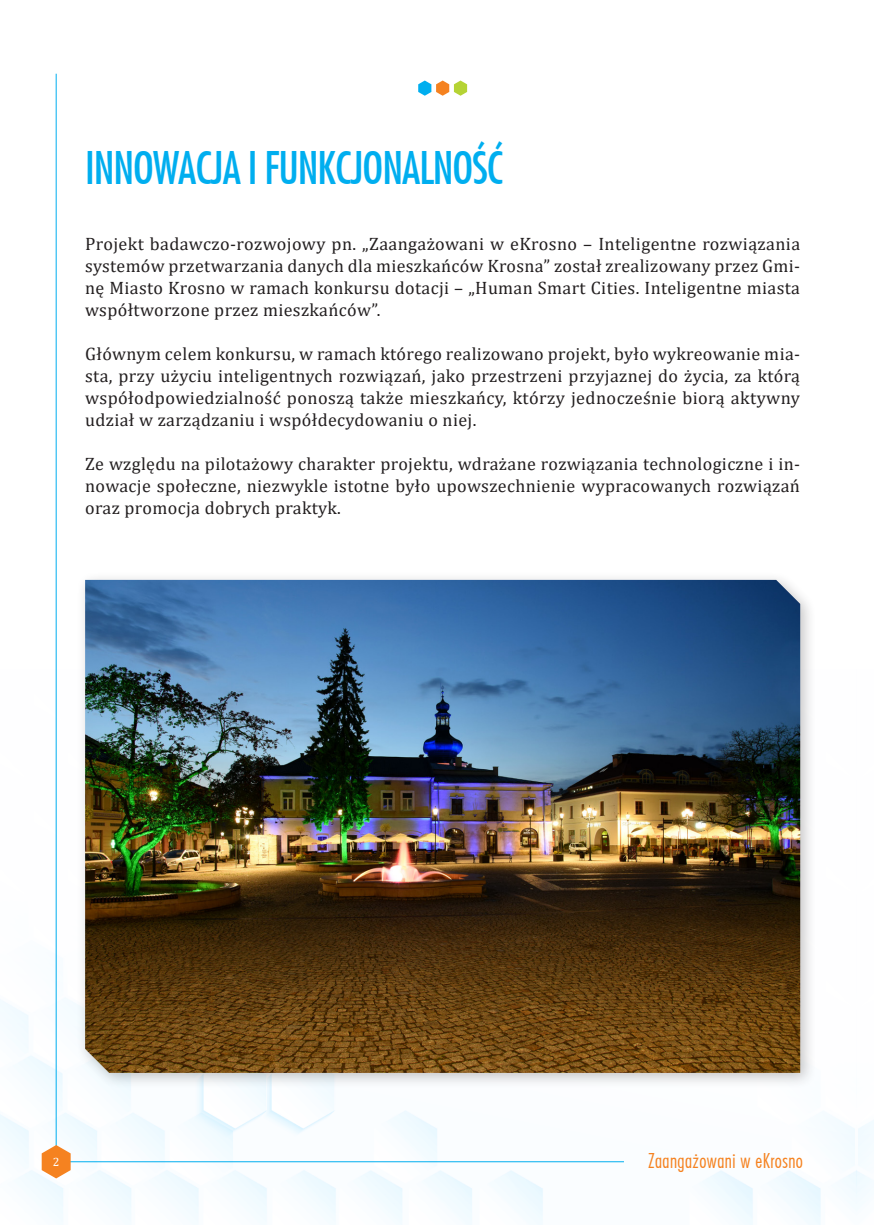
<style>
.page{position:relative;width:874px;height:1225px;background:#fff}
.page>*{position:absolute;margin:0;border:0;box-sizing:border-box;transform-origin:0 0}
.t1{font:44px "Fujiyama";letter-spacing:-.025em;color:#00aeef}
.t2{font:300 20px "Fujiyama";letter-spacing:.02em;color:#f58220}
.t3{font:18px/22px "Cambria";letter-spacing:.02em;color:#231f20;text-align:justify}
.t4{font:12px "Cambria";color:#fff}
</style>
<div class="page">
<img style="left:0;top:670px;width:873px;height:555px">
<hr style="left:56px;top:74px;width:1px;height:1087px;background:#00aeef">
<hr style="left:56px;top:1161px;width:567px;height:1px;background:#00aeef">
<svg style="left:42px;top:1145px;width:29px;height:33px"></svg>
<div style="left:77px;top:571px;width:739px;height:518px;background:#231f20;opacity:.25"></div>
<img style="left:85px;top:580px;width:714px;height:493px">
<svg style="left:418px;top:81px;width:49px;height:15px"></svg>
<h1 class="t1" style="left:85px;top:138px;width:419px">INNOWACJA I FUNKCJONALNOŚĆ</h1>
<p class="t3" style="left:85px;top:232px;width:716px">Projekt badawczo-‑rozwojowy pn. „Zaangażowani w eKrosno – Inteligentne rozwiązania systemów przetwarzania danych dla mieszkańców Krosna” został zrealizowany przez Gmi&shy;nę Miasto Krosno w ramach konkursu dotacji – „Human Smart Cities. Inteligentne miasta współtworzone przez mieszkańców”.</p>
<p class="t3" style="left:85px;top:342px;width:716px">Głównym celem konkursu, w ramach którego realizowano projekt, było wykreowanie mia&shy;sta, przy użyciu inteligentnych rozwiązań, jako przestrzeni przyjaznej do życia, za którą współodpowiedzialność ponoszą także mieszkańcy, którzy jednocześnie biorą aktywny udział w zarządzaniu i współdecydowaniu o niej.</p>
<p class="t3" style="left:85px;top:452px;width:716px">Ze względu na pilotażowy charakter projektu, wdrażane rozwiązania technologiczne i in&shy;nowacje społeczne, niezwykle istotne było upowszechnienie wypracowanych rozwiązań oraz promocja dobrych praktyk.</p>
<p class="t4" style="left:53px;top:1155px;width:8px">2</p>
<p class="t2" style="left:647px;top:1147px;width:156px">Zaangażowani w eKrosno</p>
</div>
